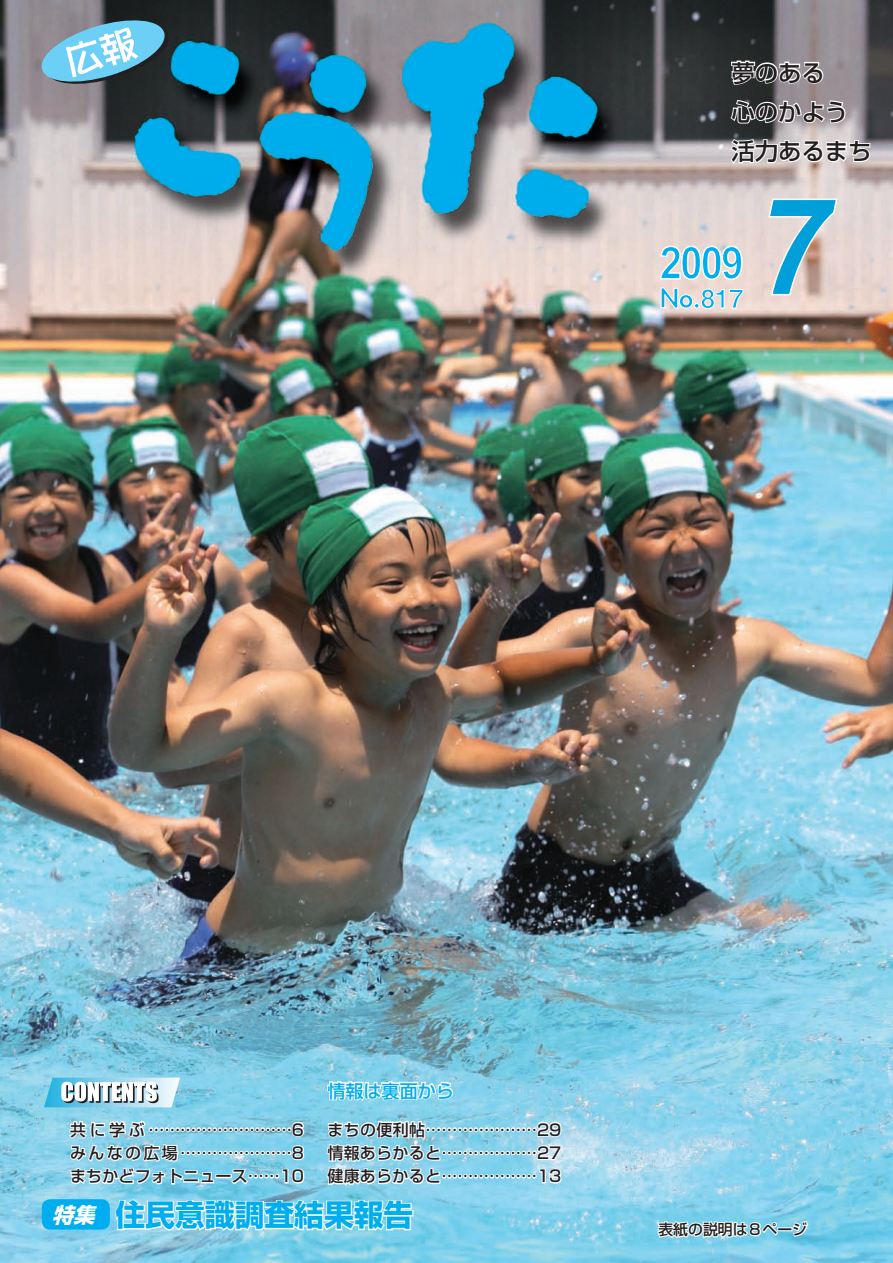
<style>
.page{position:relative;width:893px;height:1263px;background:#fff}
.page>*{position:absolute;margin:0;border:0;box-sizing:border-box;transform-origin:0 0}
.t1{font:700 29.7px "Shin Go Pro";color:#00aeef}
.t2{font:25.5px "Midashi Go Pro MB31 90 msp RKSJ H";color:#00aeef}
.t3{font:500 23.4px/39.3px "Shin Go Pro";color:#231f20}
.t4{font:italic 700 21.3px "Shin Go Pro";color:#fff}
.t5{font:500 18px "Shin Go Pro";color:#00aeef}
.t6{font:500 15.9px/23.4px "Shin Go Pro";letter-spacing:.02em;color:#231f20;text-align:justify}
.t7{font:500 14.85px "Shin Go Pro";color:#231f20}
</style>
<div class="page">
<img style="left:0;top:0;width:893px;height:1263px">
<svg style="left:38px;top:16px;width:134px;height:72px;background:#7199ab"></svg>
<svg style="left:660px;top:287px;width:84px;height:22px;background:#d5dddf"></svg>
<svg style="left:659px;top:245px;width:84px;height:36px"></svg>
<svg style="left:767px;top:198px;width:71px;height:98px;background:#97bece"></svg>
<svg style="left:44px;top:1077px;width:136px;height:30px"></svg>
<svg style="left:656px;top:1219px;width:124px;height:20px"></svg>
<div style="left:777px;top:1227px;width:15px;height:4px;border:2px solid #fff"></div>
<svg style="left:791px;top:1220px;width:18px;height:18px"></svg>
<svg style="left:730px;top:59px;width:94px;height:27px"></svg>
<svg style="left:729px;top:99px;width:118px;height:26px"></svg>
<svg style="left:729px;top:138px;width:142px;height:28px"></svg>
<svg style="left:67px;top:1119px;width:238px;height:67px"></svg>
<svg style="left:325px;top:1119px;width:238px;height:68px"></svg>
<svg style="left:325px;top:1075px;width:129px;height:27px"></svg>
<div style="left:42px;top:1199px;width:68px;height:30px;background:#00aeef;border-radius:9px"></div>
<svg style="left:114px;top:1198px;width:301px;height:38px"></svg>
<h3 class="t3" style="left:731px;top:50px;width:142px">夢のある<br>心のかよう活力あるまち</h3>
<h2 class="t2" style="left:701px;top:278px;width:44px">817</h2>
<p class="t5" style="left:327px;top:1076px;width:128px">情報は裏面から</p>
<p class="t6" style="left:70px;top:1116px;width:235px">共に学ぶ ...........................6みんなの広場.....................8まちかどフォトニュース......10</p>
<p class="t6" style="left:327px;top:1116px;width:235px">まちの便利帖.....................29情報あらかると..................27健康あらかると..................13</p>
<h3 class="t4" style="left:52px;top:1197px;width:52px">特集</h3>
<h1 class="t1" style="left:116px;top:1191px;width:299px">住民意識調査結果報告</h1>
<p class="t7" style="left:658px;top:1217px;width:150px">表紙の説明は８ページ</p>
</div>
